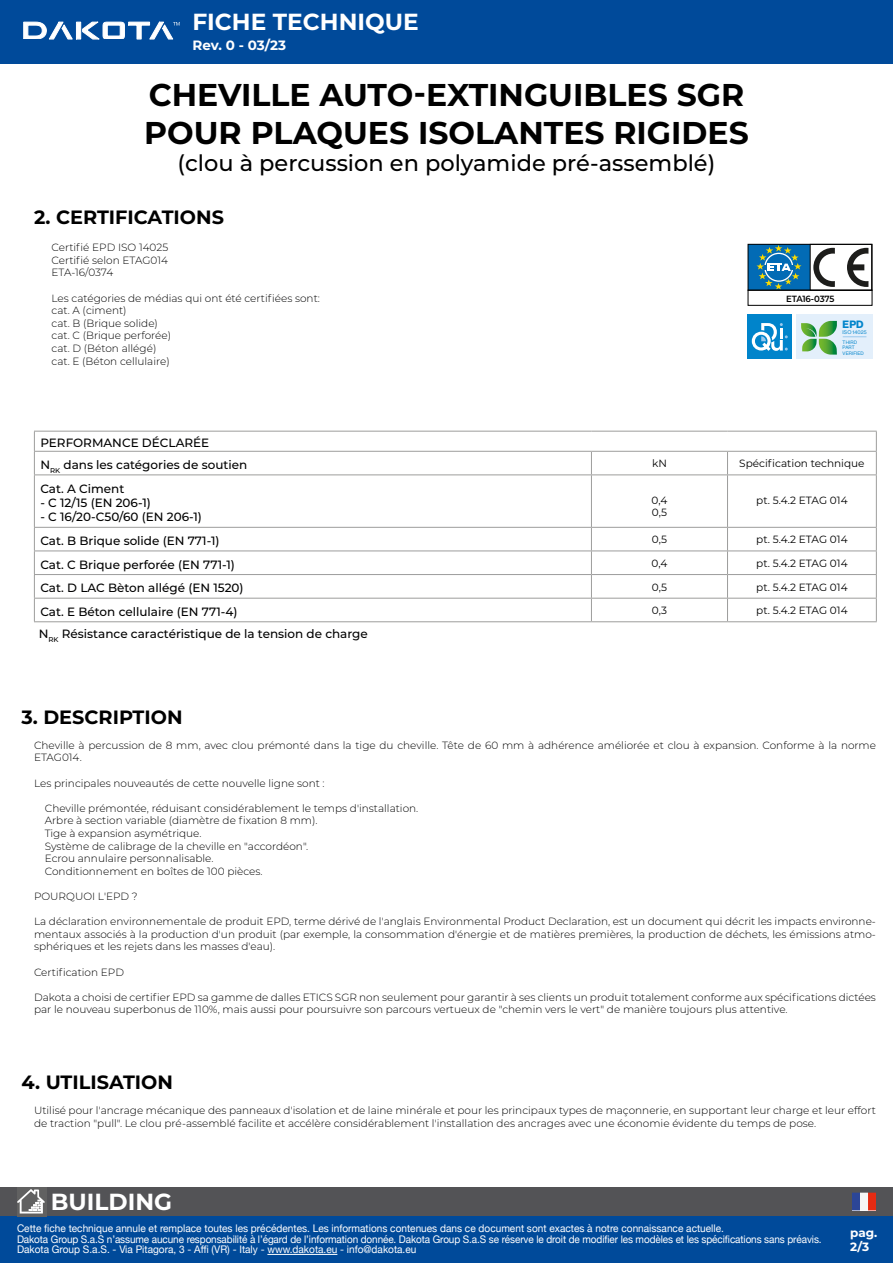
<style>
.page{position:relative;width:893px;height:1263px;background:#fff}
.page>*{position:absolute;margin:0;border:0;box-sizing:border-box;transform-origin:0 0}
.t1{font:700 31.5px/37.8px "Montserrat";color:#000}
.t2{font:700 23.25px "Montserrat";color:#fff}
.t3{font:500 22.5px "Montserrat";color:#000}
.t4{font:700 19.2px "Montserrat";color:#000}
.t5{font:700 13.5px "Montserrat";letter-spacing:-.005em;color:#fff}
.t6{font:500 12px/21.9px "Montserrat";color:#000}
.t7{font:700 12px/14.4px "Montserrat";color:#fff}
.t8{font:300 10.5px/12.6px "Montserrat";color:#000}
.t9{font:10.5px/10.5px "Helvetica Neue";color:#fff;scale:.96 1}
.t10{font:10.5px/12.6px "Montserrat";color:#000}
.t11{font:700 10.35px "Neue Haas Display";color:#0084cb}
.t12{font:600 9px "Montserrat";letter-spacing:-.02em;color:#000;scale:.95 1}
.t13{font:5.25px "Neue Haas Display";letter-spacing:.015em;color:#0084cb}
.t14{font:4.8px/5.6px "Neue Haas Display";letter-spacing:.02em;color:#0084cb}
</style>
<div class="page">
<div style="left:0;top:0;width:893px;height:64px;background:#004a9a"></div>
<div style="left:0;top:1216px;width:893px;height:47px;background:#004a9a"></div>
<svg style="left:23px;top:22px;width:157px;height:17px"></svg>
<div style="left:0;top:1187px;width:893px;height:29px;background:#535356"></div>
<svg style="left:17px;top:1187px;width:29px;height:29px"></svg>
<svg style="left:17px;top:1189px;width:28px;height:24px"></svg>
<hr style="left:267px;top:1254px;width:70px;height:1px;background:#fff">
<svg style="left:852px;top:1193px;width:24px;height:17px"></svg>
<hr style="left:34px;top:431px;width:557px;height:1px;background:#9d9d9c">
<hr style="left:591px;top:431px;width:136px;height:1px;background:#9d9d9c">
<hr style="left:727px;top:431px;width:150px;height:1px;background:#9d9d9c">
<hr style="left:34px;top:451px;width:557px;height:1px;background:#9d9d9c">
<svg style="left:34px;top:431px;width:1px;height:43px"></svg>
<hr style="left:591px;top:451px;width:136px;height:1px;background:#9d9d9c">
<svg style="left:591px;top:452px;width:1px;height:22px"></svg>
<hr style="left:727px;top:451px;width:150px;height:1px;background:#9d9d9c">
<svg style="left:727px;top:452px;width:1px;height:22px"></svg>
<svg style="left:876px;top:431px;width:1px;height:43px"></svg>
<hr style="left:34px;top:474px;width:557px;height:1px;background:#9d9d9c">
<hr style="left:34px;top:475px;width:1px;height:52px;background:#9d9d9c">
<hr style="left:591px;top:474px;width:136px;height:1px;background:#9d9d9c">
<hr style="left:591px;top:475px;width:1px;height:52px;background:#9d9d9c">
<hr style="left:727px;top:474px;width:150px;height:1px;background:#9d9d9c">
<hr style="left:727px;top:475px;width:1px;height:52px;background:#9d9d9c">
<hr style="left:876px;top:475px;width:1px;height:52px;background:#9d9d9c">
<hr style="left:34px;top:527px;width:557px;height:1px;background:#9d9d9c">
<hr style="left:591px;top:527px;width:136px;height:1px;background:#9d9d9c">
<hr style="left:727px;top:527px;width:150px;height:1px;background:#9d9d9c">
<hr style="left:34px;top:550px;width:557px;height:1px;background:#9d9d9c">
<hr style="left:591px;top:550px;width:136px;height:1px;background:#9d9d9c">
<hr style="left:727px;top:550px;width:150px;height:1px;background:#9d9d9c">
<hr style="left:34px;top:574px;width:557px;height:1px;background:#9d9d9c">
<hr style="left:591px;top:574px;width:136px;height:1px;background:#9d9d9c">
<hr style="left:727px;top:574px;width:150px;height:1px;background:#9d9d9c">
<hr style="left:34px;top:598px;width:557px;height:1px;background:#9d9d9c">
<svg style="left:34px;top:528px;width:1px;height:93px"></svg>
<hr style="left:591px;top:598px;width:136px;height:1px;background:#9d9d9c">
<svg style="left:591px;top:528px;width:1px;height:93px"></svg>
<hr style="left:727px;top:598px;width:150px;height:1px;background:#9d9d9c">
<svg style="left:727px;top:528px;width:1px;height:93px"></svg>
<svg style="left:876px;top:528px;width:1px;height:93px"></svg>
<hr style="left:34px;top:621px;width:557px;height:1px;background:#9d9d9c">
<hr style="left:591px;top:621px;width:136px;height:1px;background:#9d9d9c">
<hr style="left:727px;top:621px;width:150px;height:1px;background:#9d9d9c">
<div style="left:796px;top:315px;width:76px;height:44px;background:#e3effb"></div>
<div style="left:747px;top:315px;width:45px;height:44px;background:#0084cb"></div>
<svg style="left:752px;top:323px;width:36px;height:28px"></svg>
<svg style="left:801px;top:321px;width:36px;height:34px"></svg>
<svg style="left:843px;top:336px;width:23px;height:1px"></svg>
<div style="left:748px;top:244px;width:62px;height:46px;background:#026bb5"></div>
<div style="left:748px;top:244px;width:124px;height:47px;border:1px solid #000"></div>
<svg style="left:756px;top:245px;width:45px;height:45px"></svg>
<svg style="left:813px;top:248px;width:22px;height:39px"></svg>
<svg style="left:847px;top:248px;width:21px;height:39px"></svg>
<div style="left:748px;top:290px;width:124px;height:16px;border:1px solid #000"></div>
<h2 class="t2" style="left:192px;top:5px;width:228px">FICHE TECHNIQUE</h2>
<p class="t5" style="left:192px;top:35px;width:95px">Rev. 0 - 03/23</p>
<h1 class="t1" style="left:144px;top:75px;width:606px">CHEVILLE AUTO-EXTINGUIBLES SGR<br>POUR PLAQUES ISOLANTES RIGIDES</h1>
<h3 class="t3" style="left:178px;top:147px;width:539px">(clou à percussion en polyamide pré-assemblé)</h3>
<h3 class="t4" style="left:34px;top:203px;width:191px">2. CERTIFICATIONS</h3>
<p class="t8" style="left:52px;top:241px;width:118px;text-align:justify">Certifié EPD ISO 14025<br>Certifié selon ETAG014<br>ETA-16/0374</p>
<p class="t8" style="left:52px;top:291px;width:270px">Les catégories de médias qui ont été certifiées sont: cat. A (ciment)<br>cat. B (Brique solide)<br>cat. C (Brique perforée)<br>cat. D (Béton allégé)<br>cat. E (Béton cellulaire)</p>
<p class="t12" style="left:786px;top:292px;width:52px">ETA16-0375</p>
<p class="t11" style="left:843px;top:319px;width:23px">EPD</p>
<p class="t13" style="left:843px;top:330px;width:25px">ISO 14025</p>
<p class="t14" style="left:843px;top:339px;width:23px">THIRD<br>PART<br>VERIFIED</p>
<p class="t6" style="left:40px;top:431px;width:208px">PERFORMANCE DÉCLARÉE<br>N<sub>RK</sub> dans les catégories de soutien</p>
<p class="t6" style="left:40px;top:477px;width:86px">Cat. A Ciment</p>
<p class="t6" style="left:40px;top:491px;width:112px">- C 12/15 (EN 206-1)</p>
<p class="t6" style="left:40px;top:506px;width:163px">- C 16/20-C50/60 (EN 206-1)</p>
<p class="t10" style="left:652px;top:457px;width:16px">kN</p>
<p class="t10" style="left:739px;top:457px;width:127px">Spécification technique</p>
<p class="t10" style="left:651px;top:493px;width:17px">0,4<br>0,5</p>
<p class="t10" style="left:756px;top:493px;width:93px">pt. 5.4.2 ETAG 014</p>
<p class="t6" style="left:40px;top:529px;width:181px">Cat. B Brique solide (EN 771-1)</p>
<p class="t10" style="left:652px;top:533px;width:17px">0,5</p>
<p class="t10" style="left:756px;top:533px;width:93px">pt. 5.4.2 ETAG 014</p>
<p class="t6" style="left:40px;top:553px;width:196px">Cat. C Brique perforée (EN 771-1)</p>
<p class="t10" style="left:651px;top:557px;width:17px">0,4</p>
<p class="t10" style="left:756px;top:557px;width:93px">pt. 5.4.2 ETAG 014</p>
<p class="t6" style="left:40px;top:576px;width:205px">Cat. D LAC Bèton allégé (EN 1520)</p>
<p class="t10" style="left:652px;top:580px;width:17px">0,5</p>
<p class="t10" style="left:756px;top:580px;width:93px">pt. 5.4.2 ETAG 014</p>
<p class="t6" style="left:40px;top:600px;width:199px">Cat. E Béton cellulaire (EN 771-4)</p>
<p class="t10" style="left:652px;top:604px;width:17px">0,3</p>
<p class="t10" style="left:756px;top:604px;width:93px">pt. 5.4.2 ETAG 014</p>
<p class="t6" style="left:39px;top:622px;width:331px">N<sub>RK</sub> Résistance caractéristique de la tension de charge</p>
<h3 class="t4" style="left:22px;top:703px;width:163px">3. DESCRIPTION</h3>
<p class="t8" style="left:34px;top:738px;width:843px">Cheville à percussion de 8 mm, avec clou prémonté dans la tige du cheville. Tête de 60 mm à adhérence améliorée et clou à expansion. Conforme à la norme<br>ETAG014.</p>
<p class="t8" style="left:34px;top:776px;width:292px">Les principales nouveautés de cette nouvelle ligne sont :</p>
<p class="t8" style="left:45px;top:801px;width:375px">Cheville prémontée, réduisant considérablement le temps d'installation.<br>Arbre à section variable (diamètre de fixation 8 mm).<br>Tige à expansion asymétrique.<br>Système de calibrage de la cheville en "accordéon".<br>Ecrou annulaire personnalisable.<br>Conditionnement en boîtes de 100 pièces.</p>
<p class="t8" style="left:34px;top:889px;width:105px">POURQUOI L'EPD ?</p>
<p class="t8" style="left:34px;top:915px;width:843px;text-align:justify">La déclaration environnementale de produit EPD, terme dérivé de l'anglais Environmental Product Declaration, est un document qui décrit les impacts environne&shy;mentaux associés à la production d'un produit (par exemple, la consommation d'énergie et de matières premières, la production de déchets, les émissions atmo&shy;sphériques et les rejets dans les masses d'eau).</p>
<p class="t8" style="left:34px;top:965px;width:92px">Certification EPD</p>
<p class="t8" style="left:34px;top:990px;width:843px">Dakota a choisi de certifier EPD sa gamme de dalles ETICS SGR non seulement pour garantir à ses clients un produit totalement conforme aux spécifications dictées par le nouveau superbonus de 110%, mais aussi pour poursuivre son parcours vertueux de "chemin vers le vert" de manière toujours plus attentive.</p>
<h3 class="t4" style="left:22px;top:1068px;width:153px">4. UTILISATION</h3>
<p class="t8" style="left:34px;top:1104px;width:843px">Utilisé pour l'ancrage mécanique des panneaux d'isolation et de laine minérale et pour les principaux types de maçonnerie, en supportant leur charge et leur effort de traction "pull". Le clou pré-assemblé facilite et accélère considérablement l'installation des ancrages avec une économie évidente du temps de pose.</p>
<h2 class="t2" style="left:51px;top:1184px;width:123px">BUILDING</h2>
<p class="t9" style="left:17px;top:1224px;width:840px">Cette fiche technique annule et remplace toutes les précédentes. Les informations contenues dans ce document sont exactes à notre connaissance actuelle.<br>Dakota Group S.a.S n’assume aucune responsabilité à l’égard de l’information donnée. Dakota Group S.a.S se réserve le droit de modifier les modèles et les spécifications sans préavis.<br>Dakota Group S.a.S. - Via Pitagora, 3 - Affi (VR) - Italy - www.dakota.eu - info@dakota.eu</p>
<p class="t7" style="left:850px;top:1225px;width:29px">pag.<br>2/3</p>
</div>
